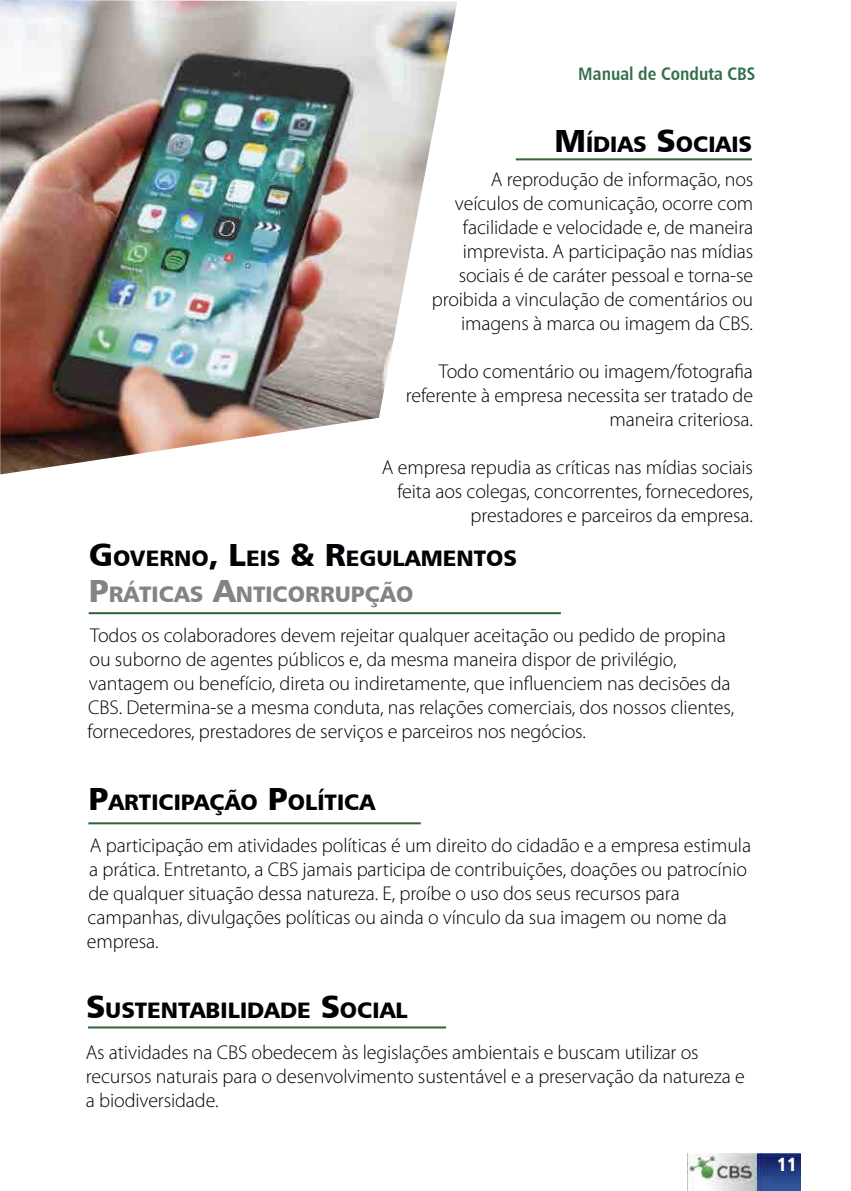
<style>
.page{position:relative;width:851px;height:1191px;background:#fff}
.page>*{position:absolute;margin:0;border:0;box-sizing:border-box;transform-origin:0 0}
.t1{font:22.4px/36px "Humanist 777 BT Black B";color:#040006}
.t2{font:300 20px/24px "Myriad Pro";letter-spacing:-.005em;color:#000;text-align:right}
.t3{font:300 20px/24px "Myriad Pro";letter-spacing:-.005em;color:#040006}
.t4{font:19.2px "Humanist 777 BT Black Condensed B";color:#fff}
.t5{font:18px "Humanist 777 BT Bold Condensed B";color:#336e4b}
.s1{font-size:32px}
.s2{font-size:32px;color:#838383}
.s3{color:#838383}
</style>
<div class="page">
<img style="left:687px;top:1153px;width:113px;height:38px">
<img style="left:0;top:0;width:457px;height:474px">
<hr style="left:515px;top:158px;width:236px;height:2px;background:#306233">
<hr style="left:89px;top:612px;width:472px;height:2px;background:#306233">
<hr style="left:88px;top:822px;width:333px;height:2px;background:#306233">
<hr style="left:88px;top:1026px;width:358px;height:2px;background:#306233">
<p class="t5" style="left:578px;top:62px;width:178px">Manual de Conduta CBS</p>
<p class="t1" style="left:554px;top:126px;width:199px"><span class="s1">M</span>ÍDIAS <span class="s1">S</span>OCIAIS</p>
<p class="t2" style="left:432px;top:168px;width:323px">A reprodução de informação, nos veículos de comunicação, ocorre com facilidade e velocidade e, de maneira imprevista. A participação nas mídias sociais é de caráter pessoal e torna-se proibida a vinculação de comentários ou imagens à marca ou imagem da CBS.</p>
<p class="t2" style="left:406px;top:360px;width:348px">Todo comentário ou imagem/fotografia referente à empresa necessita ser tratado de maneira criteriosa.</p>
<p class="t2" style="left:382px;top:456px;width:372px">A empresa repudia as críticas nas mídias sociais feita aos colegas, concorrentes, fornecedores, prestadores e parceiros da empresa.</p>
<p class="t1" style="left:89px;top:539px;width:430px"><span class="s1">G</span>OVERNO<span class="s1">, L</span>EIS <span class="s1">&amp; R</span>EGULAMENTOS<br><span class="s2">P</span><span class="s3">RÁTICAS</span> <span class="s2">A</span><span class="s3">NTICORRUPÇÃO</span></p>
<p class="t2" style="left:88px;top:624px;width:648px;text-align:left">Todos os colaboradores devem rejeitar qualquer aceitação ou pedido de propina ou suborno de agentes públicos e, da mesma maneira dispor de privilégio, vantagem ou benefício, direta ou indiretamente, que influenciem nas decisões da CBS. Determina-se a mesma conduta, nas relações comerciais, dos nossos clientes, fornecedores, prestadores de serviços e parceiros nos negócios.</p>
<p class="t1" style="left:88px;top:783px;width:288px"><span class="s1">P</span>ARTICIPAÇÃO <span class="s1">P</span>OLÍTICA</p>
<p class="t2" style="left:87px;top:834px;width:665px;text-align:left">A participação em atividades políticas é um direito do cidadão e a empresa estimula a prática. Entretanto, a CBS jamais participa de contribuições, doações ou patrocínio de qualquer situação dessa natureza. E, proíbe o uso dos seus recursos para campanhas, divulgações políticas ou ainda o vínculo da sua imagem ou nome da empresa.</p>
<p class="t1" style="left:86px;top:991px;width:323px"><span class="s1">S</span>USTENTABILIDADE <span class="s1">S</span>OCIAL</p>
<p class="t3" style="left:86px;top:1040px;width:660px">As atividades na CBS obedecem às legislações ambientais e buscam utilizar os recursos naturais para o desenvolvimento sustentável e a preservação da natureza e a biodiversidade.</p>
<p class="t4" style="left:777px;top:1151px;width:22px">11</p>
</div>
